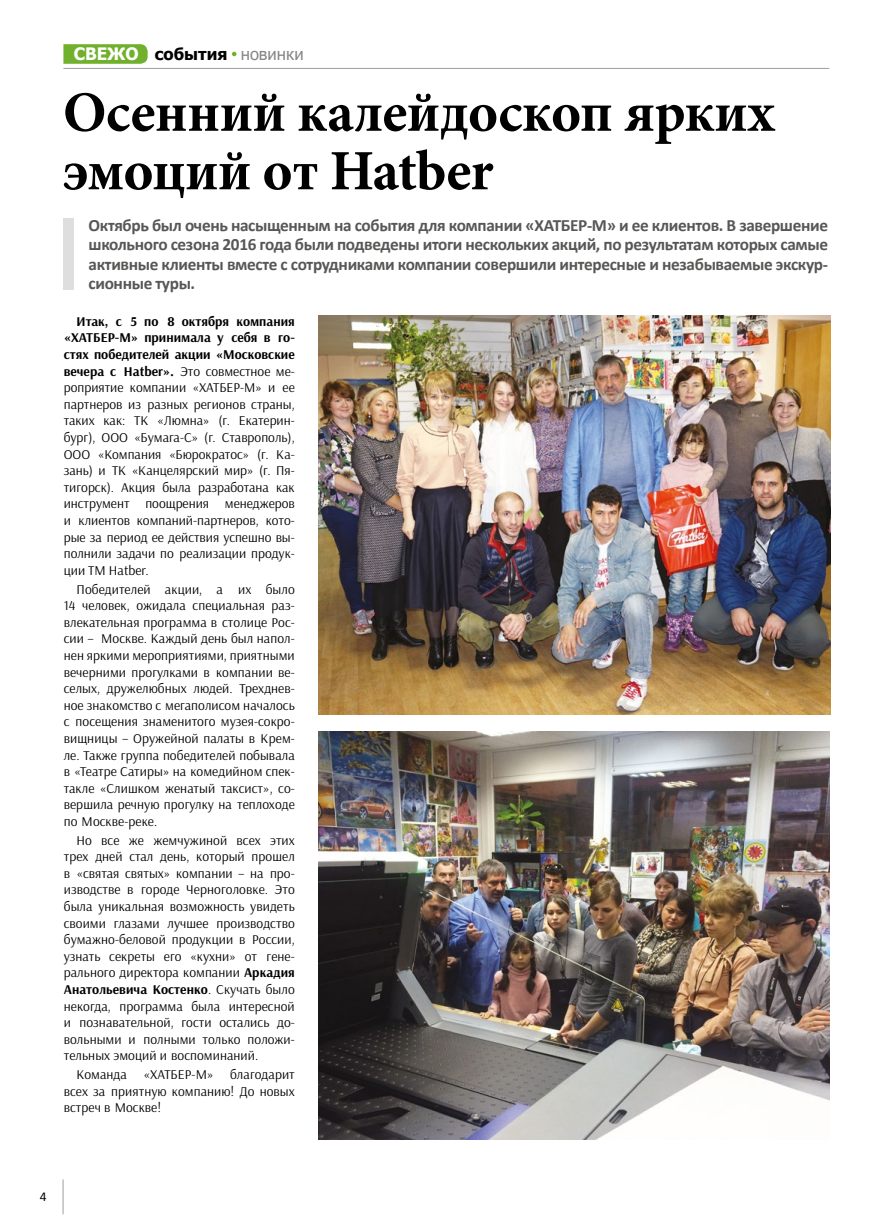
<style>
.page{position:relative;width:893px;height:1225px;background:#fff}
.page>*{position:absolute;margin:0;border:0;box-sizing:border-box;transform-origin:0 0}
.t1{font:700 57px/58.5px "Minion Pro";letter-spacing:-.01em;color:#000}
.t2{font:700 17.25px/19.5px "Calibri";letter-spacing:-.02em;color:#575756;text-align:justify}
.t3{font:700 16.5px "Tahoma";color:#000}
.t4{font:13.5px/16.6px "Arsenal";letter-spacing:.005em;color:#000;text-align:justify}
.t5{font:13.5px "Calibri";color:#000}
.s1{font-size:17.1px;color:#fff}
.s2{font-weight:400;color:#878787}
.s3{font-weight:700}
</style>
<div class="page">
<svg style="left:63px;top:44px;width:85px;height:20px;background:#77b335"></svg>
<hr style="left:63px;top:68px;width:766px;height:1px;background:#9d9d9c">
<svg style="left:232px;top:52px;width:4px;height:4px"></svg>
<hr style="left:63px;top:1179px;width:1px;height:35px;background:#9d9d9c">
<div style="left:64px;top:218px;width:10px;height:71px;background:#dedede"></div>
<img style="left:319px;top:731px;width:510px;height:408px">
<img style="left:319px;top:315px;width:511px;height:400px">
<p class="t3" style="left:74px;top:42px;width:231px"><span class="s1">СВЕЖО</span> события <span class="s2">новинки</span></p>
<h1 class="t1" style="left:63px;top:83px;width:713px">Осенний калейдоскоп ярких эмоций от Hatber</h1>
<p class="t2" style="left:89px;top:215px;width:741px">Октябрь был очень насыщенным на события для компании «ХАТБЕР-М» и ее клиентов. В завершение школьного сезона 2016 года были подведены итоги нескольких акций, по результатам которых самые активные клиенты вместе с сотрудниками компании совершили интересные и незабываемые экскур&shy;сионные туры.</p>
<p class="t4" style="left:64px;top:313px;width:233px;text-indent:13px"><span class="s3">Итак, с 5 по 8 октября компания «ХАТБЕР-М» принимала у себя в го&shy;стях победителей акции «Московские вечера с Hatber».</span> Это совместное ме&shy;роприятие компании «ХАТБЕР-М» и ее партнеров из разных регионов страны, таких как: ТК «Люмна» (г. Екатерин&shy;бург), ООО «Бумага-С» (г. Ставрополь), ООО «Компания «Бюрократос» (г. Ка&shy;зань) и ТК «Канцелярский мир» (г. Пя&shy;тигорск). Акция была разработана как инструмент поощрения менеджеров и клиентов компаний-партнеров, кото&shy;рые за период ее действия успешно вы&shy;полнили задачи по реализации продук&shy;ции ТМ Hatber.</p>
<p class="t4" style="left:64px;top:581px;width:233px;text-indent:13px">Победителей акции, а их было 14 человек, ожидала специальная раз&shy;влекательная программа в столице Рос&shy;сии – Москве. Каждый день был напол&shy;нен яркими мероприятиями, приятными вечерними прогулками в компании ве&shy;селых, дружелюбных людей. Трехднев&shy;ное знакомство с мегаполисом началось с посещения знаменитого музея-сокро&shy;вищницы – Оружейной палаты в Крем&shy;ле. Также группа победителей побывала в «Театре Сатиры» на комедийном спек&shy;такле «Слишком женатый таксист», со&shy;вершила речную прогулку на теплоходе по Москве-реке.</p>
<p class="t4" style="left:64px;top:832px;width:233px;text-indent:13px">Но все же жемчужиной всех этих трех дней стал день, который прошел в «святая святых» компании − на про&shy;изводстве в городе Черноголовке. Это была уникальная возможность увидеть своими глазами лучшее производство бумажно-беловой продукции в России, узнать секреты его «кухни» от гене&shy;рального директора компании <span class="s3">Аркадия Анатольевича Костенко</span>. Скучать было некогда, программа была интересной и познавательной, гости остались до&shy;вольными и полными только положи&shy;тельных эмоций и воспоминаний.</p>
<p class="t4" style="left:64px;top:1066px;width:233px;text-indent:13px">Команда «ХАТБЕР-М» благодарит всех за приятную компанию! До новых встреч в Москве!</p>
<p class="t5" style="left:40px;top:1188px;width:8px">4</p>
</div>
